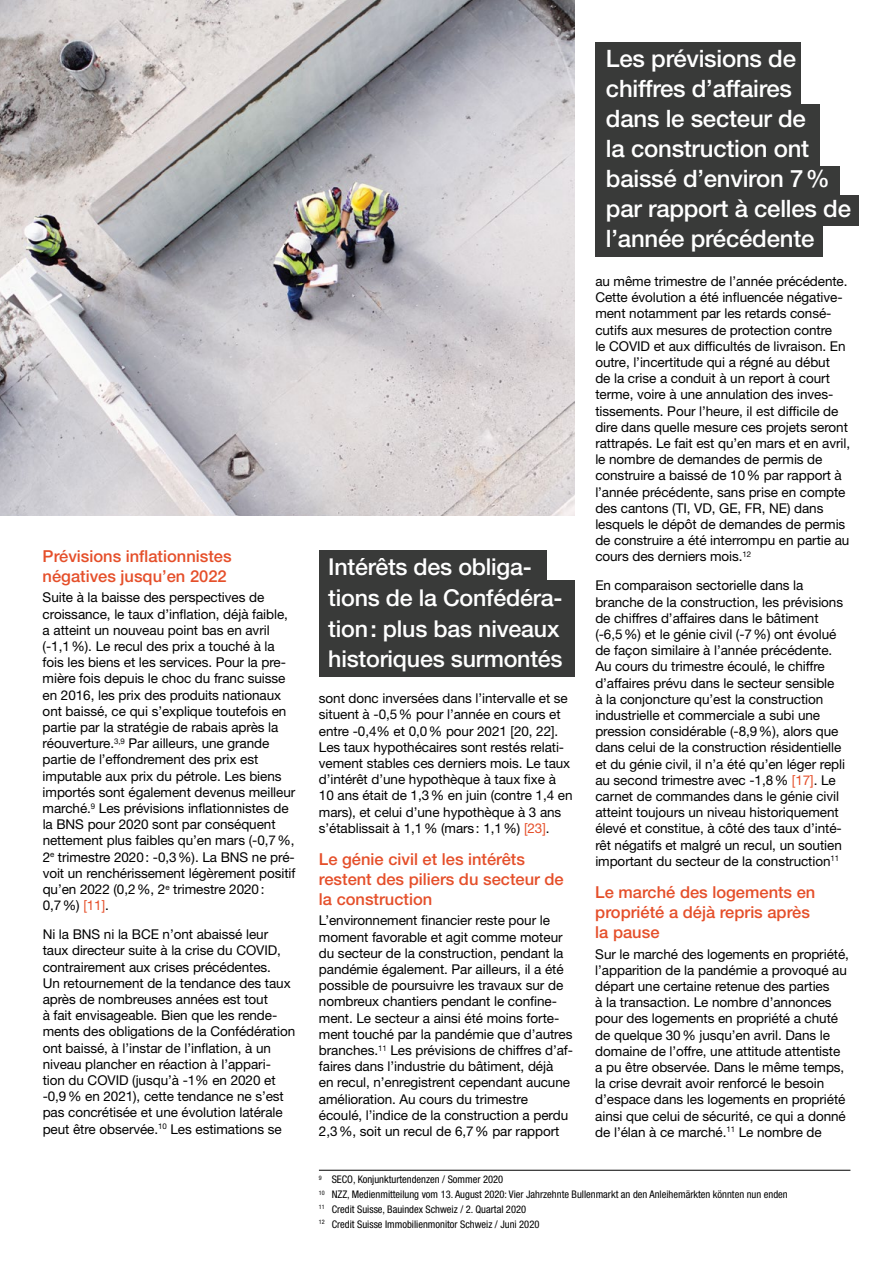
<style>
.page{position:relative;width:893px;height:1263px;background:#fff}
.page>*{position:absolute;margin:0;border:0;box-sizing:border-box;transform-origin:0 0}
.t1{font:500 24px/30px "Helvetica Neue LT Std";letter-spacing:-.01em;color:#fff}
.t2{font:500 23.25px/30.8px "Helvetica Neue LT Std";letter-spacing:-.01em;color:#fff}
.t3{font:500 16.5px/19.8px "Helvetica Neue LT Std";color:#e54f2a}
.t4{font:13.5px/16.2px "Helvetica Neue LT Std";letter-spacing:-.005em;color:#000}
.t5{font:condensed 10.5px/14.7px "Helvetica Neue LT Std";color:#000}
.s1{color:#e54f2a}
</style>
<div class="page">
<div style="left:595px;top:73px;width:206px;height:32px;background:#393a39"></div>
<div style="left:595px;top:43px;width:206px;height:31px;background:#393a39"></div>
<div style="left:595px;top:104px;width:225px;height:31px;background:#393a39"></div>
<div style="left:595px;top:135px;width:225px;height:31px;background:#393a39"></div>
<div style="left:595px;top:166px;width:244px;height:30px;background:#393a39"></div>
<div style="left:595px;top:195px;width:264px;height:31px;background:#393a39"></div>
<div style="left:595px;top:226px;width:228px;height:31px;background:#393a39"></div>
<div style="left:319px;top:581px;width:255px;height:32px;background:#393a39"></div>
<div style="left:319px;top:613px;width:255px;height:32px;background:#393a39"></div>
<div style="left:319px;top:644px;width:255px;height:33px;background:#393a39"></div>
<div style="left:319px;top:550px;width:228px;height:33px;background:#393a39"></div>
<hr style="left:319px;top:1170px;width:531px;height:1px;background:#000">
<img style="left:0;top:0;width:574px;height:516px">
<p class="t3" style="left:43px;top:546px;width:190px">Prévisions inflationnistes négatives jusqu’en 2022</p>
<p class="t4" style="left:43px;top:589px;width:254px">Suite à la baisse des perspectives de croissance, le taux d’inflation, déjà faible, a atteint un nouveau point bas en avril (-1,1%). Le recul des prix a touché à la fois les biens et les services. Pour la pre&shy;mière fois depuis le choc du franc suisse en 2016, les prix des produits nationaux ont baissé, ce qui s’explique toutefois en partie par la stratégie de rabais après la réouverture.<sup>3,9</sup> Par ailleurs, une grande partie de l’effondrement des prix est imputable aux prix du pétrole. Les biens importés sont également devenus meilleur marché.<sup>9</sup> Les prévisions inflationnistes de la BNS pour 2020 sont par conséquent nettement plus faibles qu’en mars (-0,7%, 2<sup>e</sup> trimestre 2020: -0,3%). La BNS ne pré&shy;voit un renchérissement légèrement positif qu’en 2022 (0,2%, 2<sup>e</sup> trimestre 2020:<br>0,7%) <span class="s1">[11]</span>.</p>
<p class="t4" style="left:43px;top:926px;width:254px">Ni la BNS ni la BCE n’ont abaissé leur taux directeur suite à la crise du COVID, contrairement aux crises précédentes.<br>Un retournement de la tendance des taux après de nombreuses années est tout<br>à fait envisageable. Bien que les rende&shy;ments des obligations de la Confédération ont baissé, à l’instar de l’inflation, à un niveau plancher en réaction à l’appari&shy;tion du COVID (jusqu’à -1% en 2020 et -0,9% en 2021), cette tendance ne s’est pas concrétisée et une évolution latérale peut être observée.<sup>10</sup> Les estimations se</p>
<h2 class="t2" style="left:328px;top:551px;width:236px">Intérêts des obliga&shy;tions de la Confédéra&shy;tion: plus bas niveaux historiques surmontés</h2>
<p class="t4" style="left:319px;top:690px;width:255px">sont donc inversées dans l’intervalle et se situent à -0,5% pour l’année en cours et entre -0,4% et 0,0% pour 2021 [20, 22].<br>Les taux hypothécaires sont restés relati&shy;vement stables ces derniers mois. Le taux d’intérêt d’une hypothèque à taux fixe à 10 ans était de 1,3% en juin (contre 1,4 en mars), et celui d’une hypothèque à 3 ans s’établissait à 1,1% (mars: 1,1%) <span class="s1">[23]</span>.</p>
<p class="t3" style="left:319px;top:849px;width:246px">Le génie civil et les intérêts restent des piliers du secteur de la construction</p>
<p class="t4" style="left:319px;top:912px;width:256px">L’environnement financier reste pour le moment favorable et agit comme moteur du secteur de la construction, pendant la pandémie également. Par ailleurs, il a été possible de poursuivre les travaux sur de nombreux chantiers pendant le confine&shy;ment. Le secteur a ainsi été moins forte&shy;ment touché par la pandémie que d’autres branches.<sup>11</sup> Les prévisions de chiffres d’af&shy;faires dans l’industrie du bâtiment, déjà<br>en recul, n’enregistrent cependant aucune amélioration. Au cours du trimestre écoulé, l’indice de la construction a perdu 2,3%, soit un recul de 6,7% par rapport</p>
<h1 class="t1" style="left:606px;top:44px;width:247px">Les prévisions de chiffres d’affaires dans le secteur de<br>la construction ont baissé d’environ 7% par rapport à celles de l’année précédente</h1>
<p class="t4" style="left:595px;top:273px;width:256px">au même trimestre de l’année précédente.<br>Cette évolution a été influencée négative&shy;ment notamment par les retards consé&shy;cutifs aux mesures de protection contre<br>le COVID et aux difficultés de livraison. En outre, l’incertitude qui a régné au début<br>de la crise a conduit à un report à court terme, voire à une annulation des inves&shy;tissements. Pour l’heure, il est difficile de dire dans quelle mesure ces projets seront rattrapés. Le fait est qu’en mars et en avril, le nombre de demandes de permis de construire a baissé de 10% par rapport à l’année précédente, sans prise en compte des cantons (TI, VD, GE, FR, NE) dans lesquels le dépôt de demandes de permis de construire a été interrompu en partie au cours des derniers mois.<sup>12</sup></p>
<p class="t4" style="left:595px;top:577px;width:251px">En comparaison sectorielle dans la branche de la construction, les prévisions de chiffres d’affaires dans le bâtiment (-6,5%) et le génie civil (-7%) ont évolué de façon similaire à l’année précédente.<br>Au cours du trimestre écoulé, le chiffre d’affaires prévu dans le secteur sensible à la conjoncture qu’est la construction industrielle et commerciale a subi une pression considérable (-8,9%), alors que dans celui de la construction résidentielle et du génie civil, il n’a été qu’en léger repli au second trimestre avec -1,8% <span class="s1">[17]</span>. Le carnet de commandes dans le génie civil atteint toujours un niveau historiquement élevé et constitue, à côté des taux d’inté&shy;rêt négatifs et malgré un recul, un soutien important du secteur de la construction<sup>11</sup></p>
<p class="t3" style="left:595px;top:882px;width:222px">Le marché des logements en propriété a déjà repris après la pause</p>
<p class="t4" style="left:595px;top:945px;width:255px">Sur le marché des logements en propriété, l’apparition de la pandémie a provoqué au départ une certaine retenue des parties<br>à la transaction. Le nombre d’annonces pour des logements en propriété a chuté de quelque 30% jusqu’en avril. Dans le domaine de l’offre, une attitude attentiste a pu être observée. Dans le même temps, la crise devrait avoir renforcé le besoin d’espace dans les logements en propriété ainsi que celui de sécurité, ce qui a donné de l’élan à ce marché.<sup>11</sup> Le nombre de</p>
<p class="t5" style="left:319px;top:1172px;width:470px"><sup>9</sup> SECO, Konjunkturtendenzen / Sommer 2020<br><sup>10</sup> NZZ, Medienmitteilung vom 13. August 2020: Vier Jahrzehnte Bullenmarkt an den Anleihemärkten könnten nun enden <sup>11</sup> Credit Suisse, Bauindex Schweiz / 2. Quartal 2020<br><sup>12</sup> Credit Suisse Immobilienmonitor Schweiz / Juni 2020</p>
</div>
